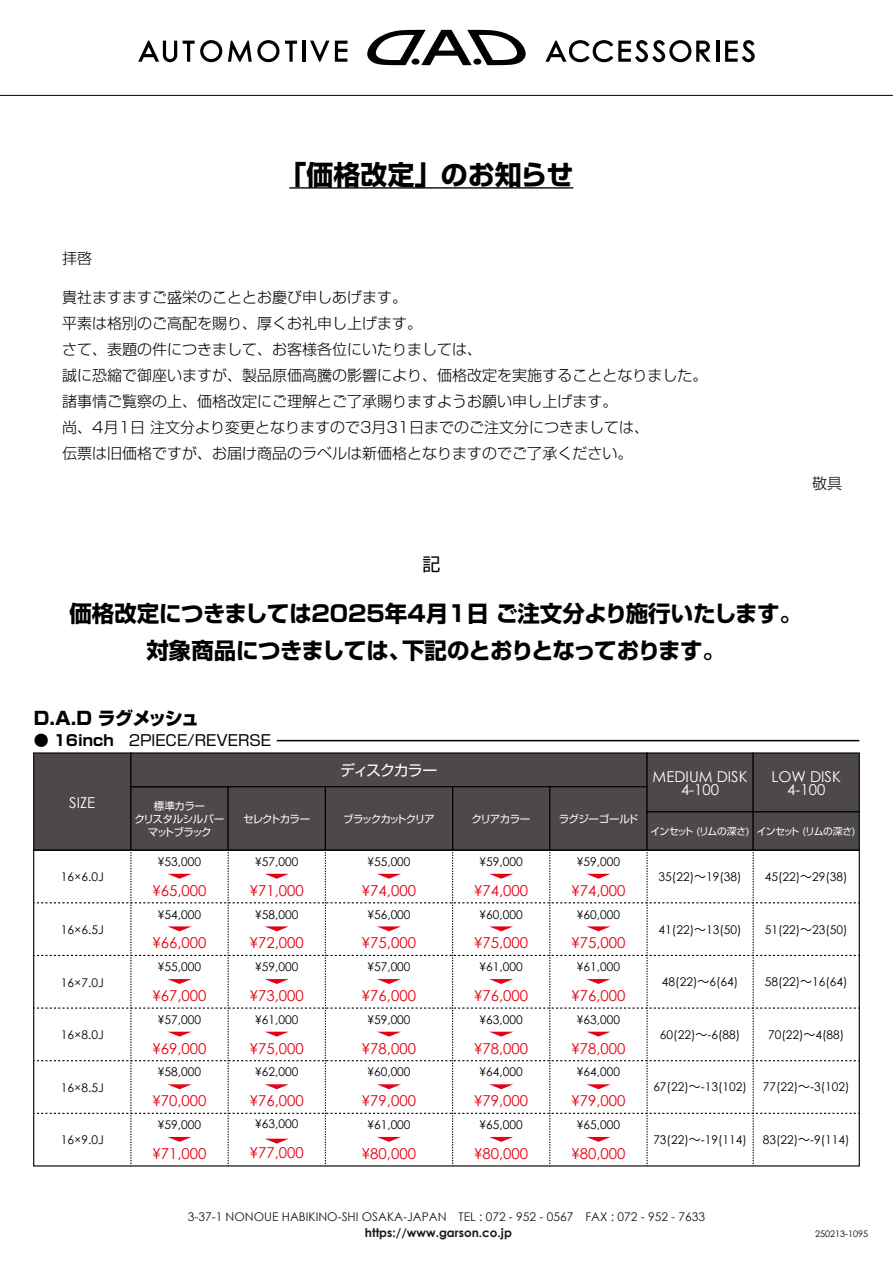
<style>
.page{position:relative;width:893px;height:1263px;background:#fff}
.page>*{position:absolute;margin:0;border:0;box-sizing:border-box;transform-origin:0 0}
.t1{font:700 27px "Shin Go Pro";color:#000}
.t2{font:700 22.5px/37.2px "Shin Go Pro";letter-spacing:-.015em;color:#000;text-align:center}
.t3{font:800 18px "Shin Go Pro";letter-spacing:-.09em;color:#000}
.t4{font:18px "Shin Go Pro";color:#000}
.t5{font:300 15px/26.1px "Shin Go Pro";color:#000}
.t6{font:15px "Century Gothic";color:#e60012}
.t7{font:15px/12.6px "Century Gothic";color:#fff;text-align:center}
.t8{font:15px "Shin Go Pro";color:#000}
.t9{font:15px "Shin Go Pro";letter-spacing:-.08em;color:#fff}
.t10{font:12px "Century Gothic";color:#000}
.t11{font:12px "Century Gothic";color:#211717}
.t12{font:700 12px "Century Gothic";color:#211717}
.t13{font:10.5px/12.6px "Shin Go Pro";letter-spacing:-.05em;color:#fff;text-align:center}
.t14{font:10.5px "Shin Go Pro";letter-spacing:-.07em;color:#fff}
.t15{font:10.5px "Shin Go Pro";letter-spacing:-.14em;color:#fff}
.t16{font:10.5px "Shin Go Pro";letter-spacing:-.03em;color:#fff}
.t17{font:9.75px "Shin Go Pro";letter-spacing:-.06em;color:#fff}
.t18{font:9px "Century Gothic";color:#000}
.s1{font-weight:700}
.s2{font-family:"Koz Go Pr 6 N"}
</style>
<div class="page">
<hr style="left:289px;top:187px;width:284px;height:2px;background:#000">
<svg style="left:367px;top:30px;width:159px;height:35px"></svg>
<svg style="left:138px;top:41px;width:39px;height:21px"></svg>
<hr style="left:302px;top:41px;width:3px;height:21px;background:#000">
<svg style="left:310px;top:41px;width:19px;height:21px"></svg>
<svg style="left:335px;top:41px;width:12px;height:21px"></svg>
<svg style="left:183px;top:40px;width:39px;height:22px"></svg>
<svg style="left:285px;top:41px;width:12px;height:21px"></svg>
<svg style="left:228px;top:40px;width:51px;height:22px"></svg>
<hr style="left:716px;top:41px;width:3px;height:21px;background:#000">
<svg style="left:545px;top:40px;width:166px;height:22px"></svg>
<svg style="left:725px;top:40px;width:30px;height:22px"></svg>
<hr style="left:0;top:95px;width:893px;height:1px;background:#000">
<div style="left:33px;top:752px;width:98px;height:99px;background:#4c4948;border:1px solid #000"></div>
<div style="left:130px;top:786px;width:99px;height:65px;background:#4c4948;border:1px solid #000"></div>
<div style="left:130px;top:752px;width:518px;height:35px;background:#4c4948;border:1px solid #000"></div>
<div style="left:228px;top:786px;width:98px;height:65px;background:#4c4948;border:1px solid #000"></div>
<div style="left:452px;top:786px;width:98px;height:65px;background:#4c4948;border:1px solid #000"></div>
<div style="left:549px;top:786px;width:99px;height:65px;background:#4c4948;border:1px solid #000"></div>
<div style="left:646px;top:811px;width:108px;height:40px;background:#4c4948;border:1px solid #000"></div>
<div style="left:753px;top:811px;width:107px;height:40px;background:#4c4948;border:1px solid #000"></div>
<div style="left:646px;top:752px;width:108px;height:60px;background:#4c4948;border:1px solid #000"></div>
<div style="left:753px;top:752px;width:107px;height:60px;background:#4c4948;border:1px solid #000"></div>
<div style="left:325px;top:786px;width:128px;height:65px;background:#4c4948;border:1px solid #000"></div>
<svg style="left:34px;top:850px;width:825px;height:316px"></svg>
<hr style="left:277px;top:740px;width:582px;height:1px;background:#000">
<h1 class="t1" style="left:280px;top:154px;width:295px">「価格改定」のお知らせ</h1>
<p class="t5" style="left:62px;top:243px;width:31px">拝啓</p>
<p class="t5" style="left:62px;top:282px;width:646px">貴社ますますご盛栄のこととお慶び申しあげます。<br>平素は格別のご高配を賜り、厚くお礼申し上げます。<br>さて、表題の件につきまして、お客様各位にいたりましては、<br>誠に恐縮で御座いますが、製品原価高騰の影響により、価格改定を実施することとなりました。諸事情ご覧察の上、価格改定にご理解とご了承賜りますようお願い申し上げます。<br>尚、4月1日 注文分より変更となりますので3月31日までのご注文分につきましては、<br>伝票は旧価格ですが、お届け商品のラベルは新価格となりますのでご了承ください。</p>
<p class="t5" style="left:812px;top:468px;width:31px">敬具</p>
<h3 class="t4" style="left:422px;top:550px;width:19px">記</h3>
<h2 class="t2" style="left:69px;top:593px;width:734px">価格改定につきましては2025年4月1日 ご注文分より施行いたします。対象商品につきましては、下記のとおりとなっております。</h2>
<h3 class="t3" style="left:34px;top:703px;width:167px">D.A.D ラグメッシュ</h3>
<p class="t8" style="left:34px;top:728px;width:239px">● <span class="s1">16inch　</span>2PIECE/REVERSE</p>
<p class="t7" style="left:69px;top:796px;width:28px">SIZE</p>
<p class="t13" style="left:134px;top:799px;width:91px">標準カラー<br>クリスタルシルバーマットブラック</p>
<p class="t9" style="left:340px;top:758px;width:99px">ディスクカラー</p>
<p class="t14" style="left:243px;top:810px;width:69px">セレクトカラー</p>
<p class="t15" style="left:343px;top:810px;width:93px">ブラックカットクリア</p>
<p class="t14" style="left:472px;top:810px;width:60px">クリアカラー</p>
<p class="t16" style="left:559px;top:810px;width:81px">ラグジーゴールド</p>
<p class="t7" style="left:653px;top:770px;width:97px">MEDIUM DISK<br>4-100</p>
<p class="t7" style="left:771px;top:770px;width:71px">LOW DISK<br>4-100</p>
<p class="t17" style="left:651px;top:823px;width:206px">インセット (リムの深さ) インセット (リムの深さ)</p>
<p class="t10" style="left:158px;top:853px;width:45px">¥53,000</p>
<p class="t6" style="left:153px;top:880px;width:56px">¥65,000</p>
<p class="t10" style="left:255px;top:853px;width:45px">¥57,000</p>
<p class="t10" style="left:367px;top:853px;width:45px">¥55,000</p>
<p class="t10" style="left:480px;top:853px;width:45px">¥59,000</p>
<p class="t10" style="left:577px;top:853px;width:45px">¥59,000</p>
<p class="t10" style="left:61px;top:869px;width:44px">16×6.0J</p>
<p class="t10" style="left:659px;top:868px;width:84px">35(22)<span class="s2">～</span>19(38)</p>
<p class="t6" style="left:250px;top:880px;width:56px">¥71,000</p>
<p class="t6" style="left:362px;top:880px;width:56px">¥74,000</p>
<p class="t6" style="left:474px;top:880px;width:56px">¥74,000</p>
<p class="t6" style="left:571px;top:880px;width:56px">¥74,000</p>
<p class="t10" style="left:158px;top:906px;width:45px">¥54,000</p>
<p class="t10" style="left:255px;top:906px;width:45px">¥58,000</p>
<p class="t10" style="left:367px;top:906px;width:45px">¥56,000</p>
<p class="t10" style="left:480px;top:906px;width:45px">¥60,000</p>
<p class="t10" style="left:577px;top:906px;width:45px">¥60,000</p>
<p class="t10" style="left:61px;top:921px;width:44px">16×6.5J</p>
<p class="t6" style="left:153px;top:932px;width:56px">¥66,000</p>
<p class="t6" style="left:250px;top:932px;width:56px">¥72,000</p>
<p class="t6" style="left:362px;top:932px;width:56px">¥75,000</p>
<p class="t6" style="left:474px;top:932px;width:56px">¥75,000</p>
<p class="t6" style="left:571px;top:932px;width:56px">¥75,000</p>
<p class="t10" style="left:659px;top:921px;width:84px">41(22)<span class="s2">～</span>13(50)</p>
<p class="t10" style="left:158px;top:958px;width:45px">¥55,000</p>
<p class="t10" style="left:255px;top:958px;width:45px">¥59,000</p>
<p class="t10" style="left:367px;top:958px;width:45px">¥57,000</p>
<p class="t10" style="left:480px;top:958px;width:45px">¥61,000</p>
<p class="t10" style="left:577px;top:958px;width:45px">¥61,000</p>
<p class="t10" style="left:61px;top:974px;width:44px">16×7.0J</p>
<p class="t6" style="left:153px;top:985px;width:56px">¥67,000</p>
<p class="t6" style="left:250px;top:985px;width:56px">¥73,000</p>
<p class="t6" style="left:362px;top:985px;width:56px">¥76,000</p>
<p class="t6" style="left:474px;top:985px;width:56px">¥76,000</p>
<p class="t6" style="left:571px;top:985px;width:56px">¥76,000</p>
<p class="t10" style="left:662px;top:973px;width:78px">48(22)<span class="s2">～</span>6(64)</p>
<p class="t10" style="left:158px;top:1011px;width:45px">¥57,000</p>
<p class="t10" style="left:255px;top:1011px;width:45px">¥61,000</p>
<p class="t10" style="left:367px;top:1011px;width:45px">¥59,000</p>
<p class="t10" style="left:480px;top:1011px;width:45px">¥63,000</p>
<p class="t10" style="left:577px;top:1011px;width:45px">¥63,000</p>
<p class="t10" style="left:61px;top:1026px;width:44px">16×8.0J</p>
<p class="t6" style="left:153px;top:1038px;width:56px">¥69,000</p>
<p class="t6" style="left:250px;top:1038px;width:56px">¥75,000</p>
<p class="t6" style="left:362px;top:1038px;width:56px">¥78,000</p>
<p class="t6" style="left:474px;top:1038px;width:56px">¥78,000</p>
<p class="t6" style="left:571px;top:1038px;width:56px">¥78,000</p>
<p class="t10" style="left:660px;top:1026px;width:82px">60(22)<span class="s2">～</span>-6(88)</p>
<p class="t10" style="left:158px;top:1064px;width:45px">¥58,000</p>
<p class="t10" style="left:255px;top:1064px;width:45px">¥62,000</p>
<p class="t10" style="left:367px;top:1064px;width:45px">¥60,000</p>
<p class="t10" style="left:480px;top:1064px;width:45px">¥64,000</p>
<p class="t10" style="left:577px;top:1064px;width:45px">¥64,000</p>
<p class="t10" style="left:61px;top:1079px;width:44px">16×8.5J</p>
<p class="t6" style="left:153px;top:1090px;width:56px">¥70,000</p>
<p class="t6" style="left:250px;top:1090px;width:56px">¥76,000</p>
<p class="t6" style="left:362px;top:1090px;width:56px">¥79,000</p>
<p class="t6" style="left:474px;top:1090px;width:56px">¥79,000</p>
<p class="t6" style="left:571px;top:1090px;width:56px">¥79,000</p>
<p class="t10" style="left:653px;top:1079px;width:95px">67(22)<span class="s2">～</span>-13(102)</p>
<p class="t10" style="left:158px;top:1116px;width:45px">¥59,000</p>
<p class="t10" style="left:255px;top:1115px;width:45px">¥63,000</p>
<p class="t10" style="left:367px;top:1116px;width:45px">¥61,000</p>
<p class="t10" style="left:480px;top:1116px;width:45px">¥65,000</p>
<p class="t10" style="left:577px;top:1116px;width:45px">¥65,000</p>
<p class="t10" style="left:61px;top:1132px;width:44px">16×9.0J</p>
<p class="t6" style="left:153px;top:1143px;width:56px">¥71,000</p>
<p class="t6" style="left:250px;top:1142px;width:56px">¥77,000</p>
<p class="t6" style="left:362px;top:1143px;width:56px">¥80,000</p>
<p class="t6" style="left:474px;top:1143px;width:56px">¥80,000</p>
<p class="t6" style="left:571px;top:1143px;width:56px">¥80,000</p>
<p class="t10" style="left:653px;top:1131px;width:95px">73(22)<span class="s2">～</span>-19(114)</p>
<p class="t10" style="left:765px;top:868px;width:84px">45(22)<span class="s2">～</span>29(38)</p>
<p class="t10" style="left:765px;top:921px;width:84px">51(22)<span class="s2">～</span>23(50)</p>
<p class="t10" style="left:765px;top:973px;width:84px">58(22)<span class="s2">～</span>16(64)</p>
<p class="t10" style="left:768px;top:1026px;width:78px">70(22)<span class="s2">～</span>4(88)</p>
<p class="t10" style="left:763px;top:1079px;width:88px">77(22)<span class="s2">～</span>-3(102)</p>
<p class="t10" style="left:763px;top:1131px;width:88px">83(22)<span class="s2">～</span>-9(114)</p>
<p class="t11" style="left:188px;top:1208px;width:519px">3-37-1 NONOUE HABIKINO-SHI OSAKA-JAPAN TEL : 072 - 952 - 0567 FAX : 072 - 952 - 7633</p>
<p class="t12" style="left:365px;top:1223px;width:149px">https://www.garson.co.jp</p>
<p class="t18" style="left:815px;top:1227px;width:54px">250213-1095</p>
</div>
